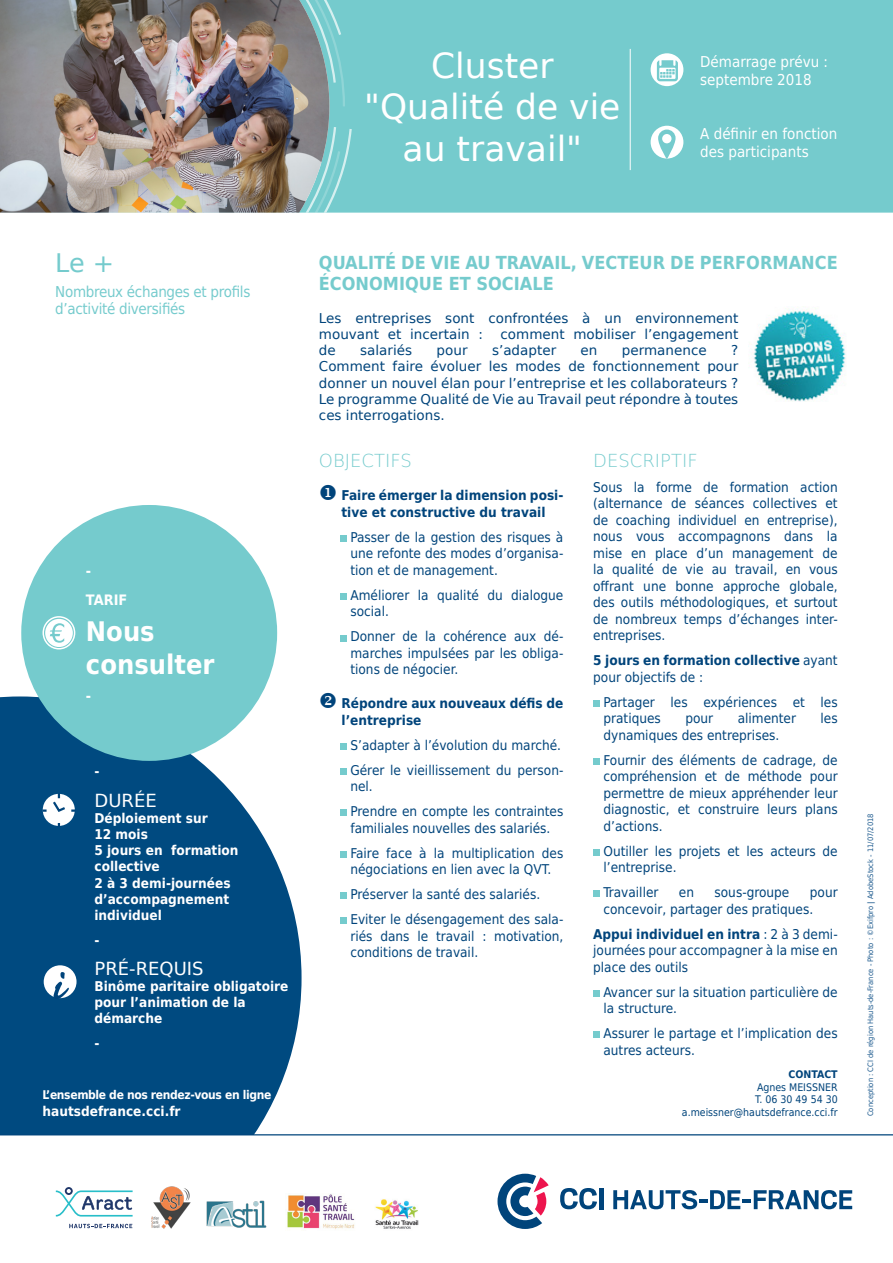
<style>
.page{position:relative;width:893px;height:1263px;background:#fff}
.page>*{position:absolute;margin:0;border:0;box-sizing:border-box;transform-origin:0 0}
.t1{font:34.5px/41.4px "DejaVu Sans";color:#fff;text-align:center}
.t2{font:700 27px/32.4px "DejaVu Sans Condensed";color:#fff}
.t3{font:25.5px "DejaVu Sans";color:#75cbcd}
.t4{font:700 18px/21.6px "DejaVu Sans Condensed";color:#75cbcd}
.t5{font:200 18px "DejaVu Sans";color:#75cbcd}
.t6{font:18px "DejaVu Sans";color:#fff}
.t7{font:15px/18px "DejaVu Sans Condensed";color:#fff}
.t8{font:15px/16.5px "DejaVu Sans Condensed";letter-spacing:-.02em;color:#75cbcd}
.t9{font:700 14.4px/29px "DejaVu Sans Condensed";color:#fff}
.t10{font:13.5px/16.5px "DejaVu Sans Condensed";color:#00447b}
.t11{font:13.5px/16.2px "DejaVu Sans";color:#00447b}
.t12{font:700 13.5px/16.2px "DejaVu Sans Condensed";color:#fff}
.t13{font:700 13.5px/16.5px "DejaVu Sans Condensed";color:#00447b}
.t14{font:700 12px "DejaVu Sans Condensed";letter-spacing:-.03em;color:#fff}
.t15{font:10.5px/12.6px "DejaVu Sans Condensed";color:#00447b;text-align:right}
.t16{font:700 10.5px "DejaVu Sans Condensed";color:#00447b}
.t17{font:7.5px "DejaVu Sans Condensed";color:#1e5b8f}
.s1{font-weight:400}
.s2{font-weight:700}
</style>
<div class="page">
<div style="left:1px;top:1px;width:891px;height:211px;background:#75cbcd"></div>
<div style="left:0;top:0;width:893px;height:213px;border:2px solid #75cbcd"></div>
<img style="left:0;top:0;width:329px;height:213px">
<svg style="left:305px;top:0;width:47px;height:212px"></svg>
<hr style="left:630px;top:49px;width:1px;height:121px;background:#fff">
<div style="left:651px;top:126px;width:32px;height:33px;background:#fff;border-radius:50%"></div>
<svg style="left:658px;top:130px;width:18px;height:29px"></svg>
<div style="left:651px;top:53px;width:32px;height:33px;background:#fff;border-radius:50%"></div>
<svg style="left:657px;top:60px;width:21px;height:21px"></svg>
<svg style="left:0;top:696px;width:302px;height:438px;background:#1e5f8f"></svg>
<svg style="left:40px;top:791px;width:38px;height:38px"></svg>
<hr style="left:0;top:1134px;width:893px;height:1px;background:#00447b">
<div style="left:21px;top:505px;width:256px;height:256px;background:#75cbcd;border-radius:50%"></div>
<svg style="left:45px;top:619px;width:28px;height:28px"></svg>
<div style="left:43px;top:616px;width:32px;height:33px;border:2px solid #fff;border-radius:50%"></div>
<div style="left:340px;top:535px;width:7px;height:7px;background:#75cbcd"></div>
<div style="left:340px;top:593px;width:7px;height:7px;background:#75cbcd"></div>
<div style="left:340px;top:635px;width:7px;height:6px;background:#75cbcd"></div>
<div style="left:340px;top:743px;width:7px;height:6px;background:#75cbcd"></div>
<div style="left:340px;top:768px;width:7px;height:6px;background:#75cbcd"></div>
<div style="left:340px;top:810px;width:7px;height:6px;background:#75cbcd"></div>
<div style="left:340px;top:851px;width:7px;height:6px;background:#75cbcd"></div>
<div style="left:340px;top:893px;width:7px;height:6px;background:#75cbcd"></div>
<div style="left:340px;top:918px;width:7px;height:6px;background:#75cbcd"></div>
<div style="left:593px;top:700px;width:7px;height:7px;background:#75cbcd"></div>
<div style="left:593px;top:758px;width:7px;height:7px;background:#75cbcd"></div>
<div style="left:593px;top:849px;width:7px;height:7px;background:#75cbcd"></div>
<div style="left:593px;top:891px;width:7px;height:6px;background:#75cbcd"></div>
<div style="left:593px;top:990px;width:7px;height:7px;background:#75cbcd"></div>
<div style="left:593px;top:1032px;width:7px;height:6px;background:#75cbcd"></div>
<svg style="left:560px;top:1188px;width:37px;height:21px"></svg>
<hr style="left:600px;top:1188px;width:4px;height:21px;background:#00447b">
<svg style="left:613px;top:1190px;width:239px;height:19px"></svg>
<svg style="left:497px;top:1174px;width:52px;height:55px"></svg>
<div style="left:44px;top:965px;width:33px;height:33px;background:#fff;border-radius:50%"></div>
<svg style="left:53px;top:972px;width:16px;height:27px"></svg>
<svg style="left:69px;top:1224px;width:63px;height:4px"></svg>
<svg style="left:55px;top:1187px;width:78px;height:30px"></svg>
<img style="left:748px;top:308px;width:98px;height:94px">
<img style="left:206px;top:1200px;width:61px;height:28px">
<img style="left:151px;top:1186px;width:40px;height:43px">
<img style="left:375px;top:1199px;width:44px;height:30px">
<img style="left:287px;top:1194px;width:68px;height:36px">
<h1 class="t1" style="left:364px;top:44px;width:258px">Cluster "Qualité de vie au travail"</h1>
<p class="t7" style="left:700px;top:52px;width:129px">Démarrage prévu : septembre 2018</p>
<p class="t7" style="left:700px;top:124px;width:138px">A définir en fonction des participants</p>
<h3 class="t3" style="left:55px;top:243px;width:60px">Le +</h3>
<p class="t8" style="left:55px;top:284px;width:197px">Nombreux échanges et profils d’activité diversifiés</p>
<p class="t9" style="left:86px;top:556px;width:43px">-<br>TARIF</p>
<h2 class="t2" style="left:86px;top:615px;width:130px">Nous consulter</h2>
<p class="t9" style="left:86px;top:681px;width:7px">-</p>
<p class="t12" style="left:94px;top:763px;width:7px">-</p>
<h3 class="t6" style="left:94px;top:785px;width:64px">DURÉE</h3>
<p class="t12" style="left:94px;top:809px;width:146px">Déploiement sur<br>12 mois<br>5 jours en formation collective<br>2 à 3 demi-journées d’accompagnement individuel</p>
<p class="t12" style="left:94px;top:931px;width:7px">-</p>
<h3 class="t6" style="left:94px;top:954px;width:111px">PRÉ-REQUIS</h3>
<p class="t12" style="left:94px;top:978px;width:195px">Binôme paritaire obligatoire pour l’animation de la démarche</p>
<p class="t12" style="left:94px;top:1035px;width:7px">-</p>
<p class="t14" style="left:43px;top:1085px;width:230px">L’ensemble de nos rendez-vous en ligne</p>
<p class="t12" style="left:43px;top:1102px;width:140px">hautsdefrance.cci.fr</p>
<h3 class="t4" style="left:319px;top:251px;width:520px">QUALITÉ DE VIE AU TRAVAIL, VECTEUR DE PERFORMANCE<br>ÉCONOMIQUE ET SOCIALE</h3>
<p class="t11" style="left:319px;top:310px;width:421px">Les entreprises sont confrontées à un environnement mouvant et incertain :</p>
<p class="t11" style="left:501px;top:326px;width:239px">comment mobiliser l’engagement</p>
<p class="t11" style="left:319px;top:342px;width:18px">de</p>
<p class="t11" style="left:360px;top:342px;width:53px">salariés</p>
<p class="t11" style="left:437px;top:342px;width:32px">pour</p>
<p class="t11" style="left:492px;top:342px;width:66px">s’adapter</p>
<p class="t11" style="left:581px;top:342px;width:18px">en</p>
<p class="t11" style="left:622px;top:342px;width:86px">permanence</p>
<p class="t11" style="left:319px;top:342px;width:421px;text-align:justify;text-indent:412px">?<br>Comment faire évoluer les modes de fonctionnement pour donner un nouvel élan pour l’entreprise et les collaborateurs ?<br>Le programme Qualité de Vie au Travail peut répondre à toutes ces interrogations.</p>
<h3 class="t5" style="left:319px;top:447px;width:94px">OBJECTIFS</h3>
<p class="t13" style="left:319px;top:487px;width:246px;text-align:center">◆ Faire émerger la dimension posi&shy;tive et constructive du travail</p>
<p class="t10" style="left:350px;top:528px;width:214px;text-align:justify">Passer de la gestion des risques à une refonte des modes d’organisa&shy;tion et de management.</p>
<p class="t10" style="left:350px;top:586px;width:214px">Améliorer la qualité du dialogue social.</p>
<p class="t10" style="left:350px;top:628px;width:214px;text-align:justify">Donner de la cohérence aux dé&shy;marches impulsées par les obliga&shy;tions de négocier.</p>
<p class="t13" style="left:341px;top:695px;width:223px;text-indent:-23px">❖ Répondre aux nouveaux défis de l’entreprise</p>
<p class="t10" style="left:350px;top:732px;width:215px;line-height:25px">S’adapter à l’évolution du marché.<br>Gérer le vieillissement du person-</p>
<p class="t10" style="left:350px;top:773px;width:215px;line-height:25px">nel.<br>Prendre en compte les contraintes</p>
<p class="t10" style="left:350px;top:815px;width:214px;line-height:25px">familiales nouvelles des salariés.<br>Faire face à la multiplication des</p>
<p class="t10" style="left:350px;top:856px;width:214px;line-height:25px">négociations en lien avec la QVT.<br>Préserver la santé des salariés.<br>Eviter le désengagement des sala-</p>
<p class="t10" style="left:350px;top:927px;width:214px">riés dans le travail : motivation, conditions de travail.</p>
<h3 class="t5" style="left:593px;top:447px;width:106px">DESCRIPTIF</h3>
<p class="t10" style="left:593px;top:478px;width:246px;text-align:justify">Sous la forme de formation action (alternance de séances collectives et de coaching individuel en entreprise), nous vous accompagnons dans la mise en place d’un management de la qualité de vie au travail, en vous offrant une bonne approche globale, des outils méthodologiques, et surtout de nombreux temps d’échanges inter&shy;entreprises.</p>
<p class="t13" style="left:593px;top:652px;width:246px">5 jours en formation collective <span class="s1">ayant pour objectifs de :</span></p>
<p class="t10" style="left:603px;top:693px;width:236px">Partager les expériences et les pratiques</p>
<p class="t10" style="left:685px;top:710px;width:29px">pour</p>
<p class="t10" style="left:738px;top:710px;width:60px">alimenter</p>
<p class="t10" style="left:820px;top:710px;width:19px">les</p>
<p class="t10" style="left:603px;top:722px;width:236px;line-height:25px">dynamiques des entreprises.<br>Fournir des éléments de cadrage, de</p>
<p class="t10" style="left:603px;top:768px;width:236px;text-align:justify">compréhension et de méthode pour permettre de mieux appréhender leur diagnostic, et construire leurs plans d’actions.</p>
<p class="t10" style="left:603px;top:842px;width:236px">Outiller les projets et les acteurs de l’entreprise.</p>
<p class="t10" style="left:603px;top:884px;width:57px">Travailler</p>
<p class="t10" style="left:679px;top:884px;width:17px">en</p>
<p class="t10" style="left:714px;top:884px;width:76px">sous-groupe</p>
<p class="t10" style="left:603px;top:884px;width:236px;text-indent:206px">pour concevoir, partager des pratiques.</p>
<p class="t10" style="left:593px;top:925px;width:246px;text-align:justify"><span class="s2">Appui individuel en intra</span> : 2 à 3 demi&shy;journées pour accompagner à la mise en place des outils</p>
<p class="t10" style="left:603px;top:983px;width:236px">Avancer sur la situation particulière de la structure.</p>
<p class="t10" style="left:603px;top:1025px;width:236px">Assurer le partage et l’implication des autres acteurs.</p>
<p class="t16" style="left:788px;top:1065px;width:51px">CONTACT</p>
<p class="t15" style="left:682px;top:1080px;width:157px">Agnes MEISSNER<br>T. 06 30 49 54 30 a.meissner@hautsdefrance.cci.fr</p>
<p class="t17" style="left:864px;top:1116px;width:304px;rotate:-90deg">Conception : CCI de région Hauts-de-France - Photo : ©Exifpro <span class="s2">|</span> AdobeStock - 11/07/2018</p>
</div>
